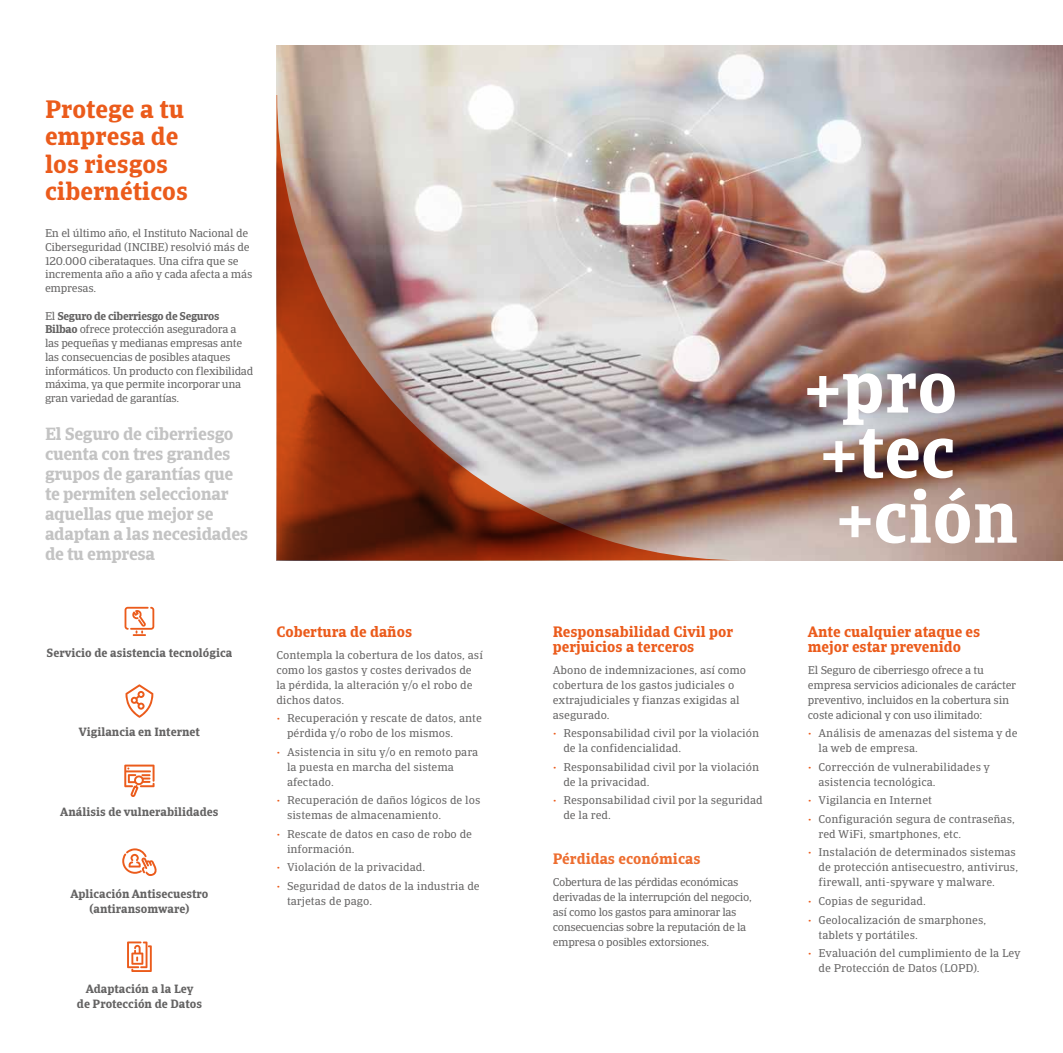
<style>
.page{position:relative;width:1063px;height:1053px;background:#fff}
.page>*{position:absolute;margin:0;border:0;box-sizing:border-box;transform-origin:0 0}
.t1{font:700 72.5px/65px "Catalana";color:#fff}
.t2{font:700 25px/27.5px "Catalana";color:#eb5b1b}
.t3{font:700 17.5px/20px "Catalana";letter-spacing:-.02em;color:#c3c3c3}
.t4{font:700 15px/15px "Catalana";color:#eb5b1b}
.t5{font:700 15px "Catalana";color:#ed6d2f}
.t6{font:700 11.88px/15px "Catalana";color:#646363;text-align:center}
.t7{font:11.25px/15px "Catalana";color:#646363}
.t8{font:11.25px/13.8px "Catalana";letter-spacing:-.03em;color:#646363}
.t9{font:11.25px/13.8px "Catalana";letter-spacing:-.02em;color:#646363}
.s1{font-weight:700}
.s2{color:#eb5b1b}
</style>
<div class="page">
<img style="left:277px;top:45px;width:786px;height:515px">
<img style="left:277px;top:95px;width:465px;height:465px">
<svg style="left:125px;top:606px;width:29px;height:30px"></svg>
<svg style="left:125px;top:684px;width:28px;height:33px"></svg>
<svg style="left:124px;top:764px;width:31px;height:33px"></svg>
<svg style="left:122px;top:848px;width:35px;height:28px"></svg>
<svg style="left:127px;top:941px;width:25px;height:30px"></svg>
<h2 class="t2" style="left:45px;top:94px;width:145px">Protege a tu empresa de los riesgos cibernéticos</h2>
<p class="t9" style="left:45px;top:226px;width:209px">En el último año, el Instituto Nacional de Ciberseguridad (INCIBE) resolvió más de 120.000 ciberataques. Una cifra que se incrementa año a año y cada afecta a más empresas.</p>
<p class="t8" style="left:45px;top:308px;width:210px">El <span class="s1">Seguro de ciberriesgo de Seguros Bilbao</span> ofrece protección aseguradora a las pequeñas y medianas empresas ante las consecuencias de posibles ataques informáticos. Un producto con flexibilidad máxima, ya que permite incorporar una gran variedad de garantías.</p>
<h3 class="t3" style="left:45px;top:423px;width:205px">El Seguro de ciberriesgo cuenta con tres grandes grupos de garantías que te permiten seleccionar aquellas que mejor se adaptan a las necesidades de tu empresa</h3>
<p class="t6" style="left:47px;top:644px;width:187px">Servicio de asistencia tecnológica</p>
<p class="t6" style="left:79px;top:724px;width:123px">Vigilancia en Internet</p>
<p class="t6" style="left:60px;top:804px;width:160px">Análisis de vulnerabilidades</p>
<p class="t6" style="left:70px;top:885px;width:139px">Aplicación Antisecuestro (antiransomware)</p>
<h3 class="t4" style="left:276px;top:623px;width:137px">Cobertura de daños</h3>
<p class="t7" style="left:276px;top:647px;width:208px">Contempla la cobertura de los datos, así como los gastos y costes derivados de la pérdida, la alteración y/o el robo de dichos datos.</p>
<p class="t7" style="left:287px;top:710px;width:196px;text-indent:-11px"><span class="s2">•</span> Recuperación y rescate de datos, ante pérdida y/o robo de los mismos.</p>
<p class="t7" style="left:287px;top:744px;width:193px;text-indent:-11px"><span class="s2">•</span> Asistencia in situ y/o en remoto para la puesta en marcha del sistema afectado.</p>
<p class="t7" style="left:287px;top:792px;width:195px;text-indent:-11px"><span class="s2">•</span> Recuperación de daños lógicos de los sistemas de almacenamiento.</p>
<p class="t7" style="left:287px;top:826px;width:187px;text-indent:-11px"><span class="s2">•</span> Rescate de datos en caso de robo de información.</p>
<p class="t7" style="left:276px;top:859px;width:150px"><span class="s2">•</span> Violación de la privacidad.</p>
<p class="t7" style="left:287px;top:878px;width:194px;text-indent:-11px"><span class="s2">•</span> Seguridad de datos de la industria de tarjetas de pago.</p>
<p class="t6" style="left:77px;top:980px;width:127px">Adaptación a la Ley<br>de Protección de Datos</p>
<h3 class="t4" style="left:553px;top:623px;width:182px">Responsabilidad Civil por perjuicios a terceros</h3>
<p class="t7" style="left:553px;top:662px;width:195px">Abono de indemnizaciones, así como cobertura de los gastos judiciales o extrajudiciales y fianzas exigidas al asegurado.</p>
<p class="t7" style="left:563px;top:725px;width:197px;text-indent:-11px"><span class="s2">•</span> Responsabilidad civil por la violación de la confidencialidad.</p>
<p class="t7" style="left:563px;top:759px;width:197px;text-indent:-11px"><span class="s2">•</span> Responsabilidad civil por la violación de la privacidad.</p>
<p class="t7" style="left:563px;top:792px;width:201px;text-indent:-11px"><span class="s2">•</span> Responsabilidad civil por la seguridad de la red.</p>
<h3 class="t5" style="left:553px;top:849px;width:149px">Pérdidas económicas</h3>
<p class="t8" style="left:553px;top:873px;width:201px;line-height:15px">Cobertura de las pérdidas económicas derivadas de la interrupción del negocio, así como los gastos para aminorar las consecuencias sobre la reputación de la empresa o posibles extorsiones.</p>
<h1 class="t1" style="left:804px;top:353px;width:215px">+pro +tec +ción</h1>
<h3 class="t4" style="left:808px;top:623px;width:174px">Ante cualquier ataque es mejor estar prevenido</h3>
<p class="t9" style="left:808px;top:662px;width:210px;line-height:15px">El Seguro de ciberriesgo ofrece a tu empresa servicios adicionales de carácter preventivo, incluidos en la cobertura sin coste adicional y con uso ilimitado:</p>
<p class="t7" style="left:819px;top:725px;width:201px;text-indent:-11px"><span class="s2">•</span> Análisis de amenazas del sistema y de la web de empresa.</p>
<p class="t7" style="left:819px;top:759px;width:173px;text-indent:-11px"><span class="s2">•</span> Corrección de vulnerabilidades y asistencia tecnológica.</p>
<p class="t7" style="left:808px;top:792px;width:126px"><span class="s2">•</span> Vigilancia en Internet</p>
<p class="t7" style="left:819px;top:811px;width:198px;text-indent:-11px"><span class="s2">•</span> Configuración segura de contraseñas, red WiFi, smartphones, etc.</p>
<p class="t7" style="left:819px;top:844px;width:201px;text-indent:-11px"><span class="s2">•</span> Instalación de determinados sistemas de protección antisecuestro, antivirus, firewall, anti-spyware y malware.</p>
<p class="t7" style="left:808px;top:893px;width:120px"><span class="s2">•</span> Copias de seguridad.</p>
<p class="t7" style="left:819px;top:911px;width:169px;text-indent:-11px"><span class="s2">•</span> Geolocalización de smarphones, tablets y portátiles.</p>
<p class="t7" style="left:819px;top:945px;width:204px;text-indent:-11px"><span class="s2">•</span> Evaluación del cumplimiento de la Ley de Protección de Datos (LOPD).</p>
</div>
